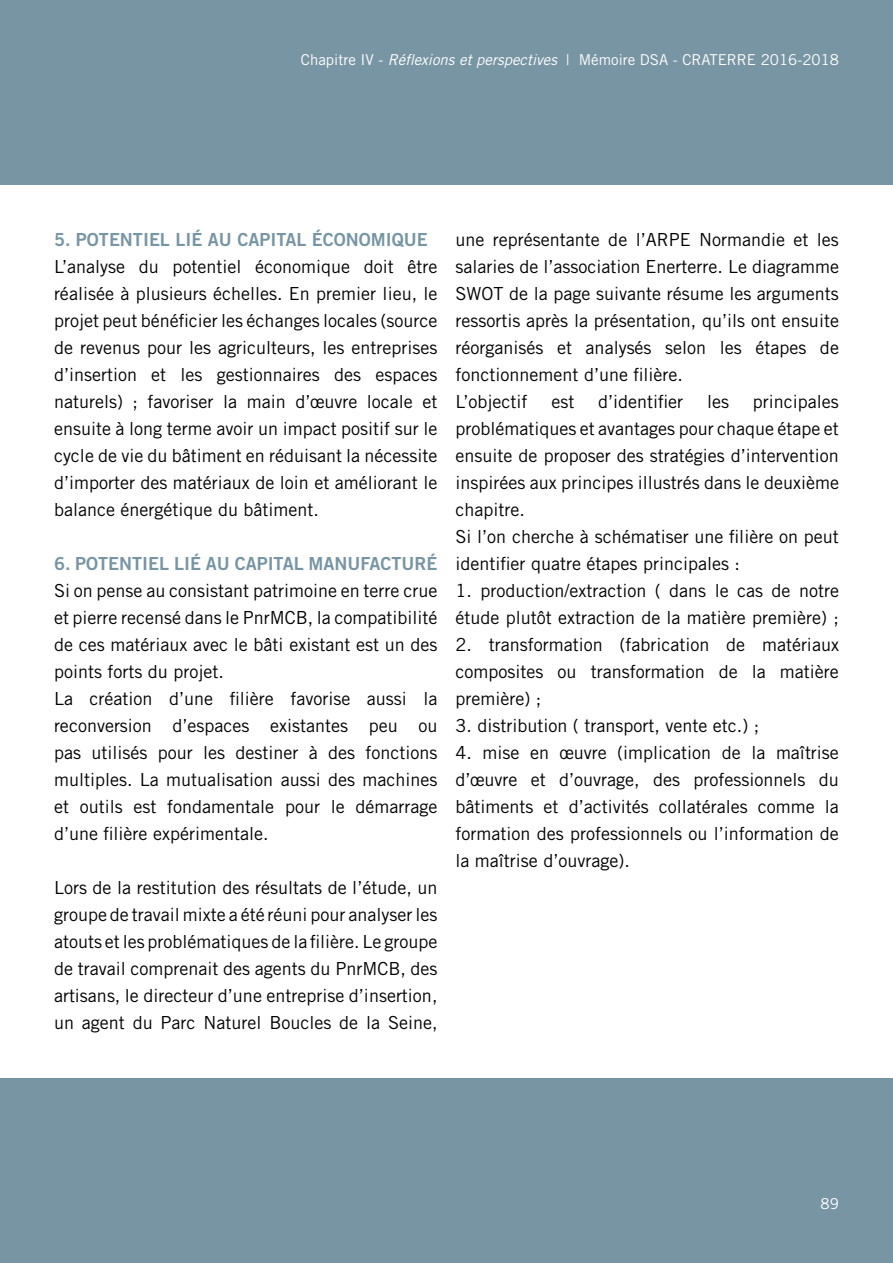
<style>
.page{position:relative;width:893px;height:1263px;background:#fff}
.page>*{position:absolute;margin:0;border:0;box-sizing:border-box;transform-origin:0 0}
.t1{font:18px/27px "Trade Gothic LT Std";color:#000;text-align:justify}
.t2{font:18px "Trade Gothic LT Std Bd 2";color:#7895a4}
.t3{font:15px "Trade Gothic LT Std";color:#fff}
.s1{font-style:italic}
</style>
<div class="page">
<div style="left:0;top:0;width:893px;height:185px;background:#7895a4"></div>
<div style="left:0;top:1078px;width:893px;height:185px;background:#7895a4"></div>
<p class="t3" style="left:301px;top:50px;width:540px">Chapitre IV - <span class="s1">Réflexions et perspectives</span> | Mémoire DSA - CRATERRE 2016-2018</p>
<p class="t2" style="left:54px;top:228px;width:375px">5. POTENTIEL LIÉ AU CAPITAL ÉCONOMIQUE</p>
<p class="t1" style="left:54px;top:253px;width:385px">L’analyse du potentiel économique doit être réalisée à plusieurs échelles. En premier lieu, le projet peut bénéficier les échanges locales (source de revenus pour les agriculteurs, les entreprises d’insertion et les gestionnaires des espaces naturels) ; favoriser la main d’œuvre locale et ensuite à long terme avoir un impact positif sur le cycle de vie du bâtiment en réduisant la nécessite d’importer des matériaux de loin et améliorant le balance énergétique du bâtiment.</p>
<p class="t2" style="left:54px;top:552px;width:385px">6. POTENTIEL LIÉ AU CAPITAL MANUFACTURÉ</p>
<p class="t1" style="left:54px;top:577px;width:385px;text-align:left">Si on pense au consistant patrimoine en terre crue et pierre recensé dans le PnrMCB, la compatibilité de ces matériaux avec le bâti existant est un des points forts du projet.<br>La création d’une filière favorise aussi la reconversion d’espaces existantes peu ou pas utilisés pour les destiner à des fonctions multiples. La mutualisation aussi des machines et outils est fondamentale pour le démarrage d’une filière expérimentale.</p>
<p class="t1" style="left:54px;top:874px;width:385px">Lors de la restitution des résultats de l’étude, un groupe de travail mixte a été réuni pour analyser les atouts et les problématiques de la filière. Le groupe de travail comprenait des agents du PnrMCB, des artisans, le directeur d’une entreprise d’insertion, un agent du Parc Naturel Boucles de la Seine,</p>
<p class="t1" style="left:455px;top:226px;width:385px;text-align:left">une représentante de l’ARPE Normandie et les salaries de l’association Enerterre. Le diagramme SWOT de la page suivante résume les arguments ressortis après la présentation, qu’ils ont ensuite réorganisés et analysés selon les étapes de fonctionnement d’une filière.<br>L’objectif</p>
<p class="t1" style="left:455px;top:388px;width:385px;text-align:left;text-indent:297px">principales problématiques et avantages pour chaque étape et ensuite de proposer des stratégies d’intervention inspirées aux principes illustrés dans le deuxième chapitre.<br>Si l’on cherche à schématiser une filière on peut identifier quatre étapes principales :</p>
<p class="t1" style="left:455px;top:577px;width:385px">1. production/extraction ( dans le cas de notre étude plutôt extraction de la matière première) ;</p>
<p class="t1" style="left:455px;top:631px;width:385px">2. transformation (fabrication de matériaux composites ou transformation de la matière première) ;</p>
<p class="t1" style="left:455px;top:712px;width:305px">3. distribution ( transport, vente etc.) ;</p>
<p class="t1" style="left:455px;top:739px;width:385px">4. mise en œuvre (implication de la maîtrise d’œuvre et d’ouvrage, des professionnels du bâtiments et d’activités collatérales comme la formation des professionnels ou l’information de la maîtrise d’ouvrage).</p>
<p class="t1" style="left:551px;top:388px;width:24px">est</p>
<p class="t1" style="left:598px;top:388px;width:87px">d’identifier</p>
<p class="t1" style="left:707px;top:388px;width:23px">les</p>
<p class="t3" style="left:821px;top:1194px;width:20px">89</p>
</div>
